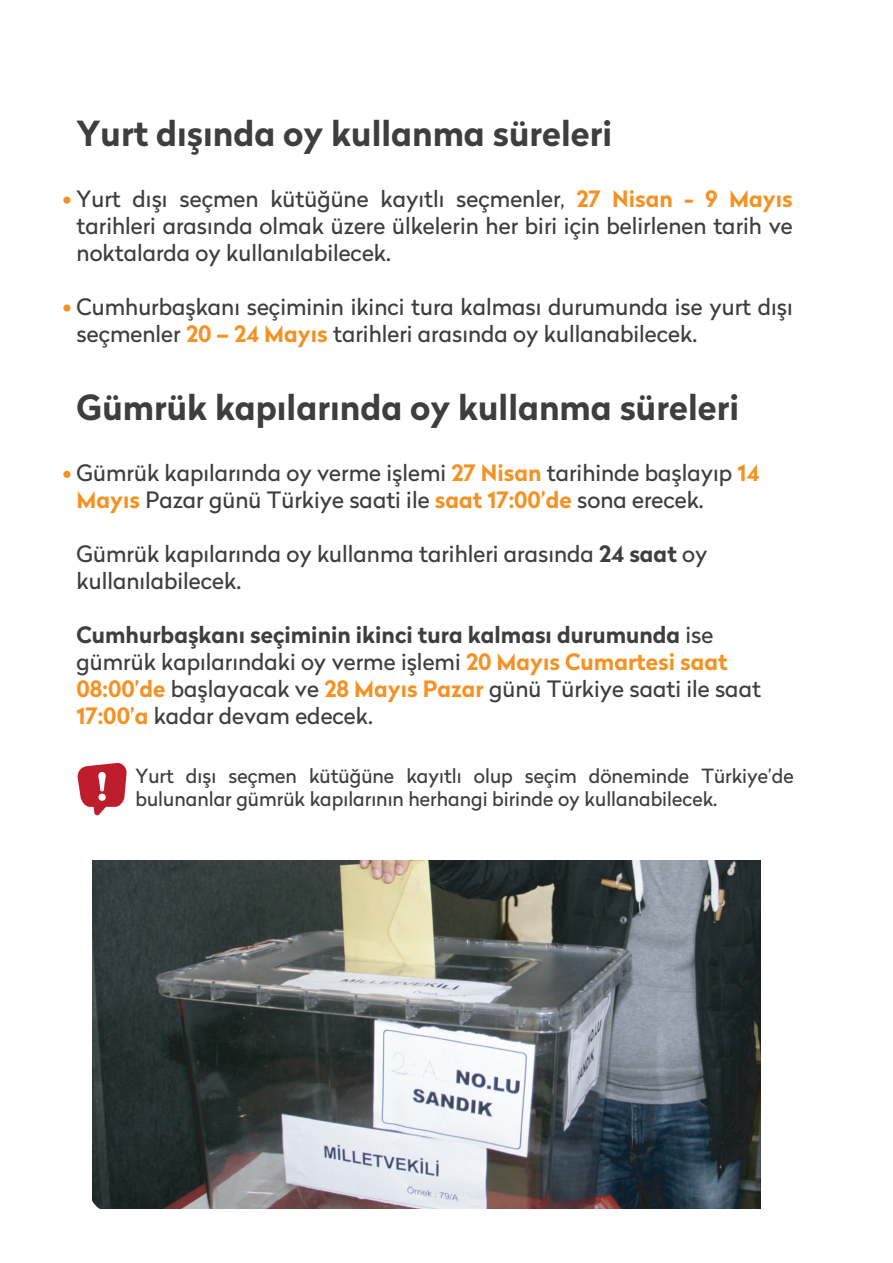
<style>
.page{position:relative;width:893px;height:1263px;background:#fff}
.page>*{position:absolute;margin:0;border:0;box-sizing:border-box;transform-origin:0 0}
.t1{font:700 34.5px "Radikal";color:#3e3e3f}
.t2{font:22.5px/27px "Radikal";color:#3e3e3f}
.t3{font:19.5px/23.4px "Radikal";color:#3e3e3f}
.s1{font-weight:700;color:#f49224}
.s2{font-weight:700}
</style>
<div class="page">
<svg style="left:77px;top:762px;width:50px;height:54px"></svg>
<div style="left:63px;top:197px;width:7px;height:7px;background:#f49224;border-radius:50%"></div>
<div style="left:63px;top:471px;width:7px;height:7px;background:#f49224;border-radius:50%"></div>
<div style="left:63px;top:304px;width:7px;height:8px;background:#f49224;border-radius:50%"></div>
<img style="left:93px;top:861px;width:667px;height:348px">
<h1 class="t1" style="left:77px;top:108px;width:537px">Yurt dışında oy kullanma süreleri</h1>
<p class="t2" style="left:77px;top:185px;width:718px;text-align:justify">Yurt dışı seçmen kütüğüne kayıtlı seçmenler, <span class="s1">27 Nisan - 9 Mayıs </span>tarihleri arasında olmak üzere ülkelerin her biri için belirlenen tarih ve noktalarda oy kullanılabilecek.</p>
<p class="t2" style="left:77px;top:293px;width:718px">Cumhurbaşkanı seçiminin ikinci tura kalması durumunda ise yurt dışı seçmenler <span class="s1">20 – 24 Mayıs</span> tarihleri arasında oy kullanabilecek.</p>
<h1 class="t1" style="left:77px;top:382px;width:664px">Gümrük kapılarında oy kullanma süreleri</h1>
<p class="t2" style="left:77px;top:459px;width:684px">Gümrük kapılarında oy verme işlemi <span class="s1">27 Nisan</span> tarihinde başlayıp <span class="s1">14<br>Mayıs</span> Pazar günü Türkiye saati ile <span class="s1">saat 17:00’de</span> sona erecek.</p>
<p class="t2" style="left:77px;top:540px;width:632px">Gümrük kapılarında oy kullanma tarihleri arasında <span class="s2">24 saat</span> oy kullanılabilecek.</p>
<p class="t2" style="left:77px;top:621px;width:686px"><span class="s2">Cumhurbaşkanı seçiminin ikinci tura kalması durumunda</span> ise gümrük kapılarındaki oy verme işlemi <span class="s1">20 Mayıs Cumartesi saat 08:00’de</span> başlayacak ve <span class="s1">28 Mayıs Pazar</span> günü Türkiye saati ile saat <span class="s1">17:00’a</span> kadar devam edecek.</p>
<p class="t3" style="left:136px;top:763px;width:660px">Yurt dışı seçmen kütüğüne kayıtlı olup seçim döneminde Türkiye’de bulunanlar gümrük kapılarının herhangi birinde oy kullanabilecek.</p>
</div>
